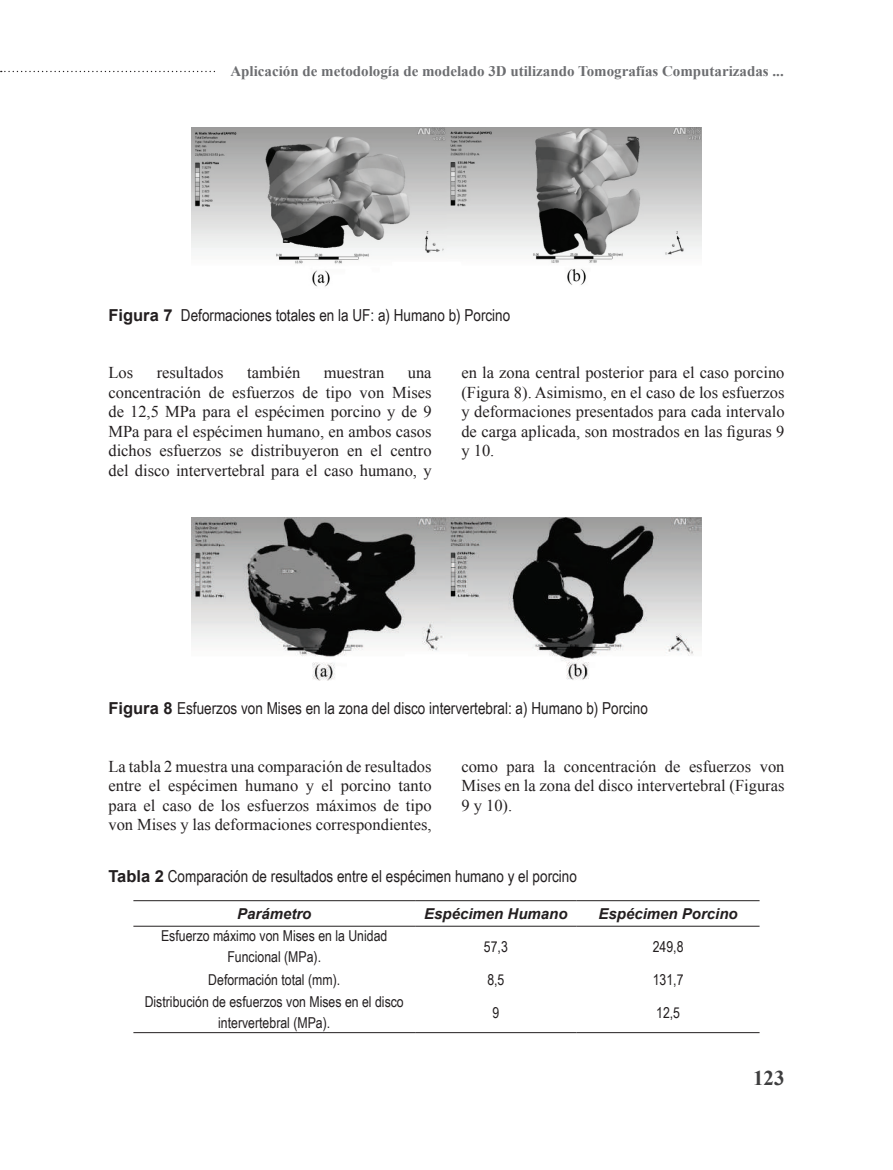
<style>
.page{position:relative;width:893px;height:1170px;background:#fff}
.page>*{position:absolute;margin:0;border:0;box-sizing:border-box;transform-origin:0 0}
.t1{font:700 21px "Times New Roman";color:#3e3e3f}
.t2{font:16.5px/19.5px "Times New Roman";color:#231f20;text-align:justify}
.t3{font:16.5px "Arial Narrow";color:#231f20}
.t4{font:15px/21px "Arial Narrow";color:#231f20;text-align:center}
.t5{font:700 15px "Times New Roman";color:#6c6d70}
.t6{font:italic 700 15px "Arial";color:#231f20}
.s1{font-family:"Arial";font-weight:700}
</style>
<div class="page">
<svg style="left:1px;top:71px;width:214px;height:1px"></svg>
<img style="left:191px;top:128px;width:510px;height:159px">
<img style="left:191px;top:517px;width:510px;height:163px">
<hr style="left:133px;top:925px;width:282px;height:1px;background:#231f20">
<hr style="left:415px;top:925px;width:162px;height:1px;background:#231f20">
<hr style="left:577px;top:925px;width:183px;height:1px;background:#231f20">
<hr style="left:133px;top:900px;width:282px;height:1px;background:#231f20">
<hr style="left:415px;top:900px;width:162px;height:1px;background:#231f20">
<hr style="left:577px;top:900px;width:183px;height:1px;background:#231f20">
<hr style="left:133px;top:1032px;width:282px;height:1px;background:#231f20">
<hr style="left:415px;top:1032px;width:162px;height:1px;background:#231f20">
<hr style="left:577px;top:1032px;width:183px;height:1px;background:#231f20">
<p class="t5" style="left:230px;top:61px;width:555px">Aplicación de metodología de modelado 3D utilizando Tomografías Computarizadas ...</p>
<p class="t3" style="left:108px;top:303px;width:403px"><span class="s1">Figura 7</span> Deformaciones totales en la UF: a) Humano b) Porcino</p>
<p class="t2" style="left:108px;top:362px;width:26px">Los</p>
<p class="t2" style="left:157px;top:362px;width:68px">resultados</p>
<p class="t2" style="left:247px;top:362px;width:55px">también</p>
<p class="t2" style="left:324px;top:362px;width:62px">muestran</p>
<p class="t2" style="left:108px;top:362px;width:325px;text-indent:299px">una concentración de esfuerzos de tipo von Mises de 12,5 MPa para el espécimen porcino y de 9<br>MPa para el espécimen humano, en ambos casos dichos esfuerzos se distribuyeron en el centro del disco intervertebral para el caso humano, y</p>
<p class="t2" style="left:461px;top:362px;width:325px">en la zona central posterior para el caso porcino (Figura 8). Asimismo, en el caso de los esfuerzos y deformaciones presentados para cada intervalo de carga aplicada, son mostrados en las figuras 9 y 10.</p>
<p class="t3" style="left:108px;top:695px;width:541px"><span class="s1">Figura 8</span> Esfuerzos von Mises en la zona del disco intervertebral: a) Humano b) Porcino</p>
<p class="t2" style="left:108px;top:756px;width:325px">La tabla 2 muestra una comparación de resultados entre el espécimen humano y el porcino tanto para el caso de los esfuerzos máximos de tipo von Mises y las deformaciones correspondientes,</p>
<p class="t2" style="left:461px;top:756px;width:325px">como para la concentración de esfuerzos von Mises en la zona del disco intervertebral (Figuras 9 y 10).</p>
<p class="t3" style="left:108px;top:863px;width:470px"><span class="s1">Tabla 2</span> Comparación de resultados entre el espécimen humano y el porcino</p>
<p class="t6" style="left:237px;top:903px;width:76px">Parámetro</p>
<p class="t6" style="left:424px;top:903px;width:145px">Espécimen Humano</p>
<p class="t6" style="left:598px;top:903px;width:141px">Espécimen Porcino</p>
<p class="t4" style="left:161px;top:924px;width:228px">Esfuerzo máximo von Mises en la Unidad<br>Funcional (MPa).</p>
<p class="t4" style="left:484px;top:935px;width:25px">57,3</p>
<p class="t4" style="left:653px;top:935px;width:32px">249,8</p>
<p class="t4" style="left:208px;top:968px;width:133px">Deformación total (mm).</p>
<p class="t4" style="left:487px;top:968px;width:19px">8,5</p>
<p class="t4" style="left:653px;top:968px;width:32px">131,7</p>
<p class="t4" style="left:145px;top:990px;width:261px">Distribución de esfuerzos von Mises en el disco intervertebral (MPa).</p>
<p class="t4" style="left:492px;top:1001px;width:8px">9</p>
<p class="t4" style="left:656px;top:1001px;width:25px">12,5</p>
<p class="t1" style="left:753px;top:1063px;width:33px">123</p>
</div>
